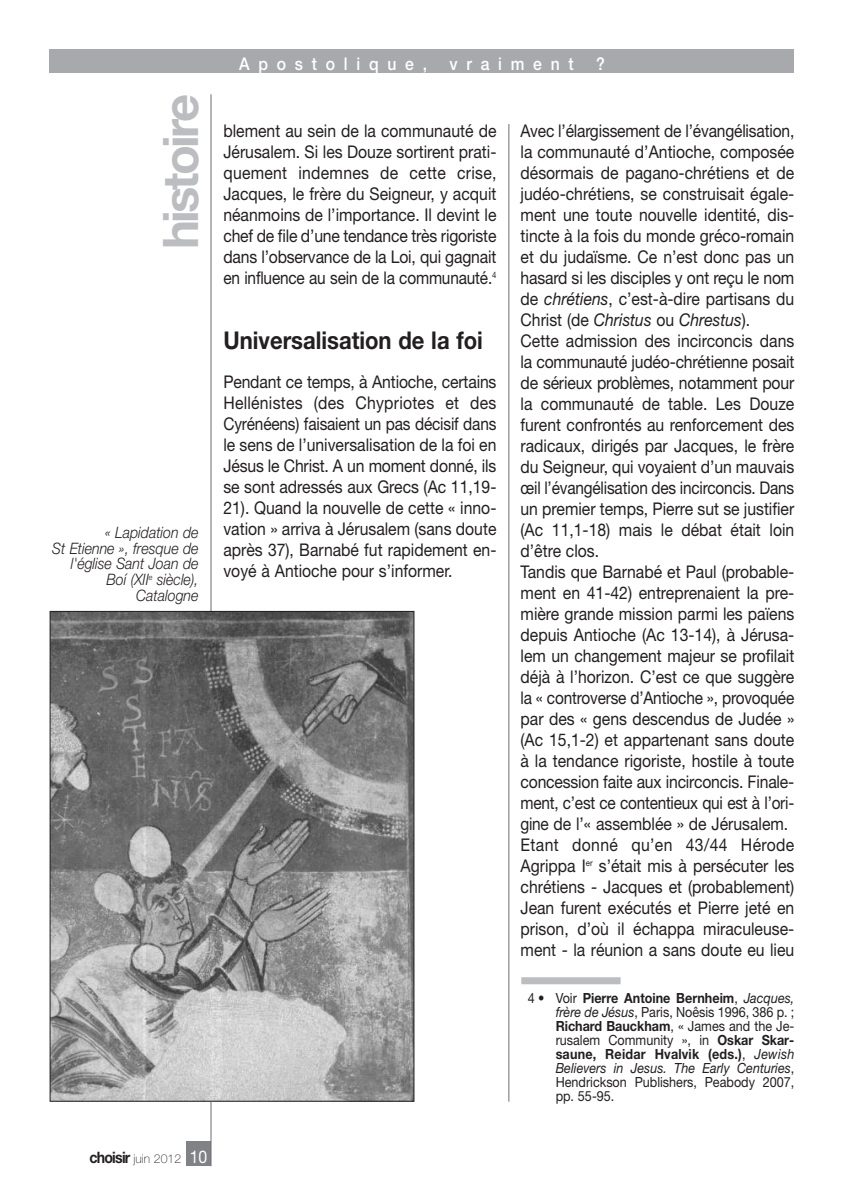
<style>
.page{position:relative;width:844px;height:1191px;background:#fff}
.page>*{position:absolute;margin:0;border:0;box-sizing:border-box;transform-origin:0 0}
.t1{font:700 49px "Helvetica Neue";letter-spacing:-.055em;color:#bcbdc0}
.t2{font:700 24.5px "Helvetica Neue";color:#231f20;scale:.9 1}
.t3{font:17.5px/21px "Helvetica Neue";color:#231f20;scale:.89 1}
.t4{font:17.5px/21px "Helvetica Neue";color:#231f20;text-align:justify;scale:.9 1}
.t5{font:500 17.5px "Helvetica Neue";letter-spacing:.555em;color:#fff;scale:.9 1}
.t6{font:17.5px "Helvetica Neue";color:#fff;scale:.9 1}
.t7{font:italic 300 15.75px/15.8px "Helvetica Neue";color:#231f20;text-align:right;scale:.9 1}
.t8{font:14px/14px "Helvetica Neue";color:#231f20;text-align:justify;scale:.9 1}
.t9{font:100 12.25px "Helvetica Neue";color:#231f20}
.s1{font-style:italic}
.s2{font-weight:700}
.s3{font-weight:700;font-size:15.75px}
</style>
<div class="page">
<div style="left:50px;top:50px;width:744px;height:23px;background:#a8a9ad"></div>
<hr style="left:508px;top:124px;width:1px;height:977px;background:#6c6d70">
<div style="left:186px;top:1141px;width:25px;height:25px;background:#808285"></div>
<hr style="left:210px;top:94px;width:1px;height:1072px;background:#6c6d70">
<img style="left:52px;top:613px;width:360px;height:486px">
<div style="left:521px;top:977px;width:99px;height:7px;background:#bcbdc0"></div>
<h1 class="t1" style="left:163px;top:249px;width:157px;rotate:-90deg">histoire</h1>
<p class="t7" style="left:52px;top:526px;width:164px">« Lapidation de<br>St Etienne », fresque de l'église Sant Joan de<br>Boí (XII<sup>e</sup> siècle),<br>Catalogne</p>
<p class="t5" style="left:239px;top:57px;width:210px">Apostolique,</p>
<p class="t5" style="left:449px;top:57px;width:140px">vraiment</p>
<p class="t5" style="left:596px;top:57px;width:11px">?</p>
<p class="t4" style="left:223px;top:121px;width:305px">blement au sein de la communauté de Jérusalem. Si les Douze sortirent prati&shy;quement indemnes de cette crise, Jacques, le frère du Seigneur, y acquit néanmoins de l’importance. Il devint le chef de file d’une tendance très rigoriste dans l’observance de la Loi, qui gagnait en influence au sein de la communauté.<sup>4</sup></p>
<h2 class="t2" style="left:223px;top:332px;width:290px">Universalisation de la foi</h2>
<p class="t4" style="left:223px;top:373px;width:305px">Pendant ce temps, à Antioche, certains Hellénistes (des Chypriotes et des Cyrénéens) faisaient un pas décisif dans le sens de l’universalisation de la foi en Jésus le Christ. A un moment donné, ils se sont adressés aux Grecs (Ac 11,19- 21). Quand la nouvelle de cette « inno&shy;vation » arriva à Jérusalem (sans doute après 37), Barnabé fut rapidement en&shy;voyé à Antioche pour s’informer.</p>
<p class="t3" style="left:520px;top:121px;width:309px">Avec l’élargissement de l’évangélisation, la communauté d’Antioche, composée désormais de pagano-chrétiens et de judéo-chrétiens, se construisait égale&shy;ment une toute nouvelle identité, dis&shy;tincte à la fois du monde gréco-romain et du judaïsme. Ce n’est donc pas un hasard si les disciples y ont reçu le nom de <span class="s1">chrétiens</span>, c’est-à-dire partisans du Christ (de <span class="s1">Christus</span> ou <span class="s1">Chrestus</span>).<br>Cette admission des incirconcis dans la communauté judéo-chrétienne posait de sérieux problèmes, notamment pour la communauté de table. Les Douze furent confrontés au renforcement des radicaux, dirigés par Jacques, le frère du Seigneur, qui voyaient d’un mauvais œil l’évangélisation des incirconcis. Dans un premier temps, Pierre sut se justifier (Ac 11,1-18) mais le débat était loin d’être clos.<br>Tandis que Barnabé et Paul (probable&shy;ment en 41-42) entreprenaient la pre&shy;mière grande mission parmi les païens depuis Antioche (Ac 13-14), à Jérusa&shy;lem un changement majeur se profilait déjà à l’horizon. C’est ce que suggère la « controverse d’Antioche », provoquée par des « gens descendus de Judée » (Ac 15,1-2) et appartenant sans doute à la tendance rigoriste, hostile à toute concession faite aux incirconcis. Finale&shy;ment, c’est ce contentieux qui est à l’ori&shy;gine de l’« assemblée » de Jérusalem.<br>Etant donné qu’en 43/44 Hérode Agrippa I<sup>er</sup> s’était mis à persécuter les chrétiens - Jacques et (probablement)<br>Jean furent exécutés et Pierre jeté en prison, d’où il échappa miraculeuse&shy;ment - la réunion a sans doute eu lieu</p>
<p class="t8" style="left:555px;top:992px;width:266px;text-indent:-28px">4 • Voir <span class="s2">Pierre Antoine Bernheim</span>, <span class="s1">Jacques, frère de Jésus</span>, Paris, Noêsis 1996, 386 p. ; <span class="s2">Richard Bauckham</span>, « James and the Je&shy;rusalem Community », in <span class="s2">Oskar Skar&shy;saune, Reidar Hvalvik (eds.)</span>, <span class="s1">Jewish Believers in Jesus. The Early Centuries</span>, Hendrickson Publishers, Peabody 2007, pp. 55-95.</p>
<p class="t9" style="left:89px;top:1153px;width:93px"><span class="s3">choisir</span> juin 2012</p>
<p class="t6" style="left:190px;top:1150px;width:21px">10</p>
</div>
